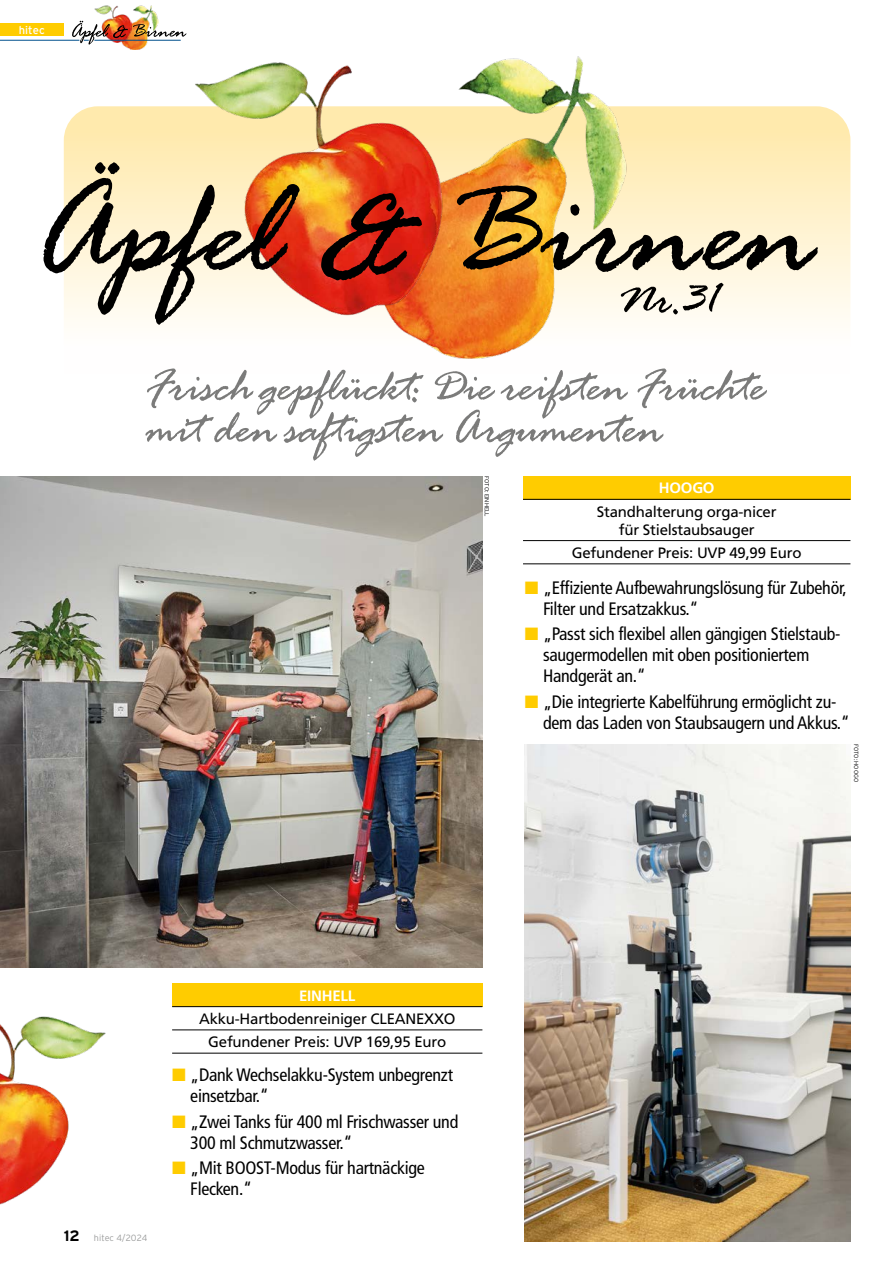
<style>
.page{position:relative;width:893px;height:1263px;background:#fff}
.page>*{position:absolute;margin:0;border:0;box-sizing:border-box;transform-origin:0 0}
.t1{font:condensed 18px/21px "Frutigercondensed 57";letter-spacing:-.015em;color:#000}
.t2{font:15px/18px "Frutiger";letter-spacing:-.015em;color:#000;text-align:center}
.t3{font:700 15px "Frutiger";letter-spacing:-.015em;color:#fff}
.t4{font:11.25px "Interstate";color:#fff}
.t5{font:300 9px "Interstate";color:#9c9d9d}
.t6{font:300 6px "Interstate";letter-spacing:-.015em;color:#000}
.s1{color:#fc0}
.s2{font-weight:700;font-size:15px;color:#000}
</style>
<div class="page">
<img style="left:123px;top:5px;width:35px;height:45px">
<img style="left:94px;top:5px;width:37px;height:16px">
<div style="left:0;top:24px;width:64px;height:12px;background:#fc0"></div>
<hr style="left:0;top:40px;width:79px;height:1px;background:#00508c">
<img style="left:72px;top:21px;width:114px;height:24px">
<svg style="left:64px;top:106px;width:786px;height:216px;background:#ffedba"></svg>
<img style="left:0;top:1016px;width:106px;height:189px">
<img style="left:396px;top:56px;width:235px;height:303px">
<img style="left:193px;top:60px;width:252px;height:102px">
<svg style="left:43px;top:162px;width:775px;height:163px;background:#d1a47e"></svg>
<svg style="left:145px;top:368px;width:622px;height:93px"></svg>
<svg style="left:621px;top:283px;width:102px;height:31px"></svg>
<div style="left:523px;top:476px;width:327px;height:23px;background:#fc0"></div>
<hr style="left:523px;top:499px;width:327px;height:1px;background:#000">
<hr style="left:523px;top:540px;width:327px;height:1px;background:#000">
<hr style="left:523px;top:564px;width:327px;height:1px;background:#000">
<img style="left:0;top:476px;width:482px;height:491px">
<img style="left:525px;top:744px;width:325px;height:498px">
<div style="left:172px;top:983px;width:310px;height:24px;background:#fc0"></div>
<hr style="left:172px;top:1006px;width:310px;height:1px;background:#000">
<hr style="left:172px;top:1030px;width:310px;height:1px;background:#000">
<hr style="left:172px;top:1053px;width:310px;height:1px;background:#000">
<p class="t4" style="left:19px;top:24px;width:28px">hitec</p>
<p class="t6" style="left:490px;top:476px;width:42px;rotate:90deg">FOTO: EINHELL</p>
<p class="t3" style="left:659px;top:479px;width:57px">HOOGO</p>
<p class="t2" style="left:597px;top:502px;width:181px">Standhalterung orga-nicer für Stielstaubsauger</p>
<p class="t2" style="left:572px;top:543px;width:231px">Gefundener Preis: UVP 49,99 Euro</p>
<p class="t1" style="left:543px;top:577px;width:305px;text-indent:-18px"><span class="s1">■</span> „Effiziente Aufbewahrungslösung für Zubehör,<br>Filter und Ersatzakkus.“</p>
<p class="t1" style="left:543px;top:624px;width:299px;text-indent:-18px"><span class="s1">■</span> „Passt sich flexibel allen gängigen Stielstaub&shy;saugermodellen mit oben positioniertem<br>Handgerät an.“</p>
<p class="t1" style="left:543px;top:691px;width:308px;text-indent:-18px"><span class="s1">■</span> „Die integrierte Kabelführung ermöglicht zu&shy;dem das Laden von Staubsaugern und Akkus.“</p>
<p class="t6" style="left:860px;top:744px;width:39px;rotate:90deg">FOTO: HOOGO</p>
<p class="t5" style="left:64px;top:1233px;width:85px"><span class="s2">12</span> hitec 4/2024</p>
<p class="t3" style="left:299px;top:986px;width:58px">EINHELL</p>
<p class="t2" style="left:199px;top:1007px;width:258px;line-height:23.2px">Akku-Hartbodenreiniger CLEANEXXO<br>Gefundener Preis: UVP 169,95 Euro</p>
<p class="t1" style="left:190px;top:1065px;width:264px;text-indent:-18px"><span class="s1">■</span> „Dank Wechselakku-System unbegrenzt einsetzbar.“</p>
<p class="t1" style="left:190px;top:1111px;width:270px;text-indent:-18px"><span class="s1">■</span> „Zwei Tanks für 400 ml Frischwasser und<br>300 ml Schmutzwasser.“</p>
<p class="t1" style="left:190px;top:1157px;width:236px;text-indent:-18px"><span class="s1">■</span> „Mit BOOST-Modus für hartnäckige<br>Flecken.“</p>
</div>
